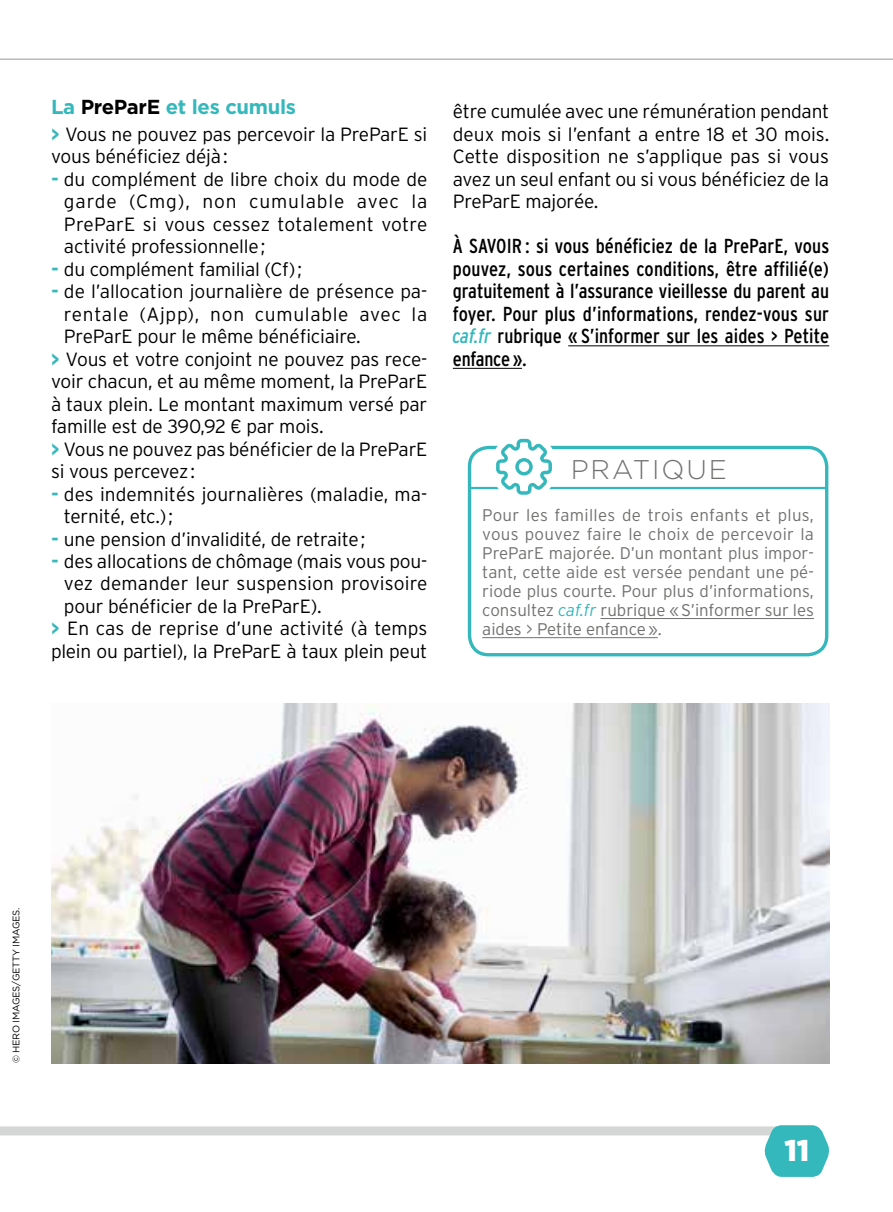
<style>
.page{position:relative;width:893px;height:1212px;background:#fff}
.page>*{position:absolute;margin:0;border:0;box-sizing:border-box;transform-origin:0 0}
.t1{font:900 29.93px "Gotham";color:#fff}
.t2{font:300 27px "Gotham";letter-spacing:.07em;color:#717170}
.t3{font:condensed 20.25px/22.5px "Interstate";letter-spacing:.005em;color:#000;text-align:justify}
.t4{font:700 20.25px "Gotham";letter-spacing:-.015em;color:#35b8bc}
.t5{font:300 19.12px/22.5px "Interstate";letter-spacing:-.01em;color:#000}
.t6{font:300 19.12px "Interstate";letter-spacing:.01em;color:#000}
.t7{font:300 19.12px "Interstate";letter-spacing:.035em;color:#000}
.t8{font:300 16.88px/19.1px "Interstate";color:#717170;text-align:justify}
.t9{font:9.45px "Gotham";color:#000}
.s1{color:#000}
.s2{font-weight:700;color:#35b8bc}
.s3{font-style:italic;color:#35b8bc}
</style>
<div class="page">
<div style="left:0;top:1126px;width:799px;height:9px;background:#d5d6d6"></div>
<svg style="left:763px;top:1125px;width:66px;height:52px;background:#56c3c6"></svg>
<hr style="left:0;top:59px;width:893px;height:1px;background:#a2a3a3">
<hr style="left:568px;top:345px;width:261px;height:1px;background:#000">
<hr style="left:453px;top:368px;width:69px;height:1px;background:#000">
<hr style="left:469px;top:487px;width:358px;height:2px;background:#35b8bc">
<div style="left:468px;top:446px;width:360px;height:210px;border:3px solid #35b8bc;border-radius:19px"></div>
<hr style="left:600px;top:618px;width:214px;height:1px;background:#717170">
<hr style="left:482px;top:637px;width:176px;height:1px;background:#717170">
<div style="left:490px;top:433px;width:68px;height:67px;background:#fff;border-radius:50%"></div>
<svg style="left:496px;top:439px;width:56px;height:56px"></svg>
<img style="left:51px;top:703px;width:778px;height:360px">
<p class="t4" style="left:51px;top:93px;width:247px">La <span class="s1">PreParE</span> et les cumuls</p>
<p class="t5" style="left:51px;top:122px;width:378px"><span class="s2">&gt;</span> Vous ne pouvez pas percevoir la PreParE si vous bénéficiez déjà:</p>
<p class="t5" style="left:64px;top:167px;width:365px;text-align:justify;text-indent:-13px"><span class="s2">-</span> du complément de libre choix du mode de garde (Cmg), non cumulable avec la PreParE si vous cessez totalement votre activité professionnelle;</p>
<p class="t5" style="left:51px;top:257px;width:252px"><span class="s2">-</span> du complément familial (Cf);</p>
<p class="t5" style="left:51px;top:280px;width:378px"><span class="s2">-</span> de l’allocation journalière de présence pa-</p>
<p class="t7" style="left:64px;top:302px;width:365px">rentale (Ajpp), non cumulable avec la</p>
<p class="t5" style="left:64px;top:325px;width:298px">PreParE pour le même bénéficiaire.</p>
<p class="t5" style="left:51px;top:347px;width:378px"><span class="s2">&gt;</span> Vous et votre conjoint ne pouvez pas rece-</p>
<p class="t5" style="left:51px;top:370px;width:378px">voir chacun, et au même moment, la PreParE</p>
<p class="t5" style="left:51px;top:392px;width:378px">à taux plein. Le montant maximum versé par</p>
<p class="t5" style="left:51px;top:415px;width:274px">famille est de 390,92 € par mois.</p>
<p class="t5" style="left:51px;top:437px;width:378px"><span class="s2">&gt;</span> Vous ne pouvez pas bénéficier de la PreParE</p>
<p class="t5" style="left:51px;top:460px;width:146px">si vous percevez:</p>
<p class="t5" style="left:64px;top:482px;width:365px;text-indent:-13px"><span class="s2">-</span> des indemnités journalières (maladie, ma&shy;ternité, etc.);</p>
<p class="t5" style="left:51px;top:527px;width:316px"><span class="s2">-</span> une pension d’invalidité, de retraite;</p>
<p class="t5" style="left:51px;top:550px;width:378px"><span class="s2">-</span> des allocations de chômage (mais vous pou-</p>
<p class="t6" style="left:64px;top:572px;width:365px">vez demander leur suspension provisoire</p>
<p class="t5" style="left:64px;top:595px;width:259px">pour bénéficier de la PreParE).</p>
<p class="t5" style="left:51px;top:617px;width:378px"><span class="s2">&gt;</span> En cas de reprise d’une activité (à temps</p>
<p class="t5" style="left:51px;top:640px;width:378px">plein ou partiel), la PreParE à taux plein peut</p>
<p class="t5" style="left:453px;top:100px;width:378px;text-align:justify">être cumulée avec une rémunération pendant deux mois si l’enfant a entre 18 et 30 mois.<br>Cette disposition ne s’applique pas si vous avez un seul enfant ou si vous bénéficiez de la PreParE majorée.</p>
<p class="t3" style="left:453px;top:235px;width:378px">à savoi r : si vous bénéficiez de la PreParE, vous pouvez, sous certaines conditions, être affilié(e) gratuitement à l’assurance vieillesse du parent au foyer. Pour plus d’informations, rendez-vous sur <span class="s3">caf.fr</span> rubrique « S’informer sur les aides &gt; Petite enfance».</p>
<h2 class="t2" style="left:571px;top:452px;width:158px">PRATIQUE</h2>
<p class="t8" style="left:482px;top:505px;width:333px">Pour les familles de trois enfants et plus, vous pouvez faire le choix de percevoir la PreParE majorée. D’un montant plus impor&shy;tant, cette aide est versée pendant une pé&shy;riode plus courte. Pour plus d’informations, consultez <span class="s3">caf.fr</span> rubrique «S’informer sur les aides &gt; Petite enfance».</p>
<p class="t9" style="left:10px;top:1063px;width:157px;rotate:-90deg">© He ro Images/Getty Images.</p>
<h1 class="t1" style="left:785px;top:1130px;width:26px">11</h1>
</div>
